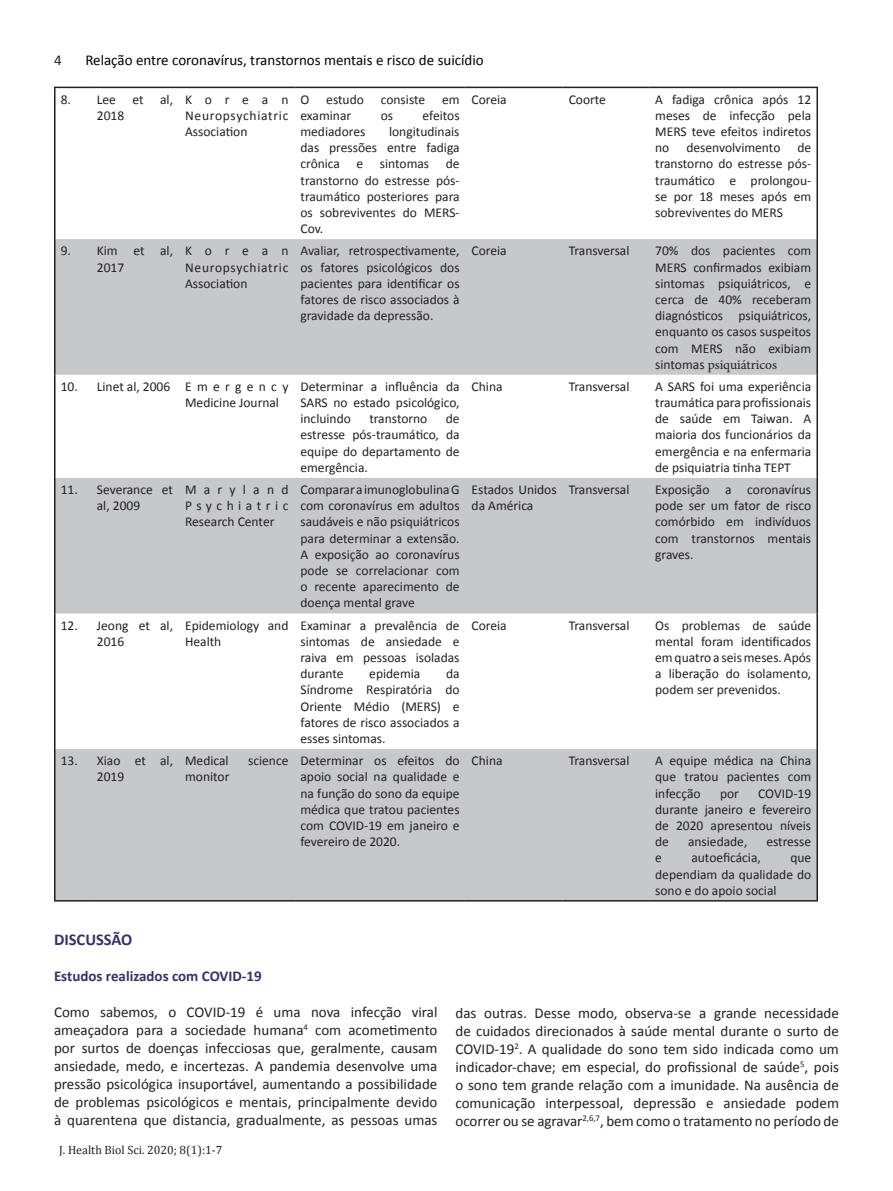
<style>
.page{position:relative;width:893px;height:1191px;background:#fff}
.page>*{position:absolute;margin:0;border:0;box-sizing:border-box;transform-origin:0 0}
.t1{font:700 16.5px "Calibri";color:#343465}
.t2{font:15px/18px "Calibri";color:#231f20;text-align:justify}
.t3{font:15px "Calibri";color:#000}
.t4{font:700 15px "Calibri";color:#343465}
.t5{font:13.5px/16.2px "Calibri";color:#231f20;text-align:justify}
.t6{font:12px "Cambria";color:#231f20}
.s1{font-family:"Minion Pro"}
</style>
<div class="page">
<svg style="left:56px;top:239px;width:760px;height:661px;fill:#c7c8ca"></svg>
<hr style="left:54px;top:88px;width:2px;height:151px;background:#231f20">
<hr style="left:816px;top:88px;width:2px;height:151px;background:#231f20">
<hr style="left:54px;top:239px;width:2px;height:136px;background:#231f20">
<hr style="left:816px;top:239px;width:2px;height:136px;background:#231f20">
<hr style="left:54px;top:375px;width:2px;height:103px;background:#231f20">
<hr style="left:816px;top:375px;width:2px;height:103px;background:#231f20">
<hr style="left:54px;top:478px;width:2px;height:135px;background:#231f20">
<hr style="left:816px;top:478px;width:2px;height:135px;background:#231f20">
<hr style="left:54px;top:613px;width:2px;height:136px;background:#231f20">
<hr style="left:816px;top:613px;width:2px;height:136px;background:#231f20">
<hr style="left:54px;top:749px;width:2px;height:151px;background:#231f20">
<hr style="left:816px;top:749px;width:2px;height:151px;background:#231f20">
<hr style="left:54px;top:900px;width:37px;height:1px;background:#231f20">
<hr style="left:91px;top:900px;width:88px;height:1px;background:#231f20">
<hr style="left:179px;top:900px;width:115px;height:1px;background:#231f20">
<hr style="left:294px;top:900px;width:172px;height:1px;background:#231f20">
<hr style="left:466px;top:900px;width:97px;height:1px;background:#231f20">
<hr style="left:563px;top:900px;width:86px;height:1px;background:#231f20">
<hr style="left:649px;top:900px;width:169px;height:1px;background:#231f20">
<hr style="left:54px;top:87px;width:37px;height:1px;background:#231f20">
<hr style="left:91px;top:87px;width:88px;height:1px;background:#231f20">
<hr style="left:179px;top:87px;width:115px;height:1px;background:#231f20">
<hr style="left:294px;top:87px;width:172px;height:1px;background:#231f20">
<hr style="left:466px;top:87px;width:97px;height:1px;background:#231f20">
<hr style="left:563px;top:87px;width:86px;height:1px;background:#231f20">
<hr style="left:649px;top:87px;width:169px;height:1px;background:#231f20">
<p class="t2" style="left:54px;top:51px;width:9px">4</p>
<p class="t3" style="left:85px;top:51px;width:400px">Relação entre coronavírus, transtornos mentais e risco de suicídio</p>
<p class="t5" style="left:61px;top:91px;width:12px">8.</p>
<p class="t5" style="left:97px;top:91px;width:78px">Lee et al,<br>2018</p>
<p class="t5" style="left:185px;top:91px;width:105px">Korean Neuropsychiatric Association</p>
<p class="t5" style="left:300px;top:91px;width:10px">O</p>
<p class="t5" style="left:326px;top:91px;width:39px">estudo</p>
<p class="t5" style="left:381px;top:91px;width:80px">consiste em</p>
<p class="t5" style="left:472px;top:91px;width:37px">Coreia</p>
<p class="t5" style="left:569px;top:91px;width:39px">Coorte</p>
<p class="t5" style="left:655px;top:91px;width:158px">A fadiga crônica após 12 meses de infecção pela MERS teve efeitos indiretos no</p>
<p class="t5" style="left:300px;top:107px;width:52px">examinar</p>
<p class="t5" style="left:381px;top:107px;width:14px">os</p>
<p class="t5" style="left:423px;top:107px;width:38px">efeitos</p>
<p class="t5" style="left:300px;top:123px;width:66px">mediadores</p>
<p class="t5" style="left:300px;top:123px;width:161px;text-indent:89px">longitudinais das pressões entre fadiga crônica e sintomas de transtorno do estresse pós&shy;traumático posteriores para os sobreviventes do MERS-Cov.</p>
<p class="t5" style="left:686px;top:140px;width:96px">desenvolvimento</p>
<p class="t5" style="left:655px;top:140px;width:158px;text-indent:142px">de transtorno do estresse pós&shy;traumático e prolongou&shy;se por 18 meses após em sobreviventes do MERS</p>
<p class="t5" style="left:61px;top:243px;width:12px">9.</p>
<p class="t5" style="left:97px;top:243px;width:78px">Kim et al,<br>2017</p>
<p class="t5" style="left:185px;top:243px;width:105px">Korean Neuropsychiatric Association</p>
<p class="t5" style="left:300px;top:243px;width:161px">Avaliar, retrospectivamente, os fatores psicológicos dos pacientes para identificar os fatores de risco associados à gravidade da depressão.</p>
<p class="t5" style="left:472px;top:243px;width:37px">Coreia</p>
<p class="t5" style="left:569px;top:243px;width:62px">Transversal</p>
<p class="t5" style="left:655px;top:243px;width:158px">70% dos pacientes com MERS confirmados exibiam sintomas psiquiátricos, e cerca de 40% receberam diagnósticos psiquiátricos, enquanto os casos suspeitos com MERS não exibiam sintomas <span class="s1">psiquiátricos</span></p>
<p class="t5" style="left:61px;top:378px;width:19px">10.</p>
<p class="t5" style="left:97px;top:378px;width:75px">Linet al, 2006</p>
<p class="t5" style="left:185px;top:378px;width:105px">Emergency<br>Medicine Journal</p>
<p class="t5" style="left:300px;top:378px;width:161px">Determinar a influência da SARS no estado psicológico, incluindo</p>
<p class="t5" style="left:472px;top:378px;width:32px">China</p>
<p class="t5" style="left:569px;top:378px;width:62px">Transversal</p>
<p class="t5" style="left:655px;top:378px;width:158px">A SARS foi uma experiência traumática para profissionais de saúde em Taiwan. A maioria dos funcionários da emergência e na enfermaria de psiquiatria tinha TEPT</p>
<p class="t5" style="left:300px;top:411px;width:161px;text-indent:145px">de estresse pós-traumático, da equipe do departamento de emergência.</p>
<p class="t5" style="left:369px;top:411px;width:60px">transtorno</p>
<p class="t5" style="left:61px;top:481px;width:19px">11.</p>
<p class="t5" style="left:97px;top:481px;width:78px">Severance et al, 2009</p>
<p class="t5" style="left:185px;top:481px;width:105px">Maryland Psychiatric Research Center</p>
<p class="t5" style="left:300px;top:481px;width:161px">Comparar a imunoglobulina G com coronavírus em adultos saudáveis e não psiquiátricos para determinar a extensão.<br>A exposição ao coronavírus pode se correlacionar com o recente aparecimento de doença mental grave</p>
<p class="t5" style="left:472px;top:481px;width:87px">Estados Unidos da América</p>
<p class="t5" style="left:569px;top:481px;width:62px">Transversal</p>
<p class="t5" style="left:655px;top:481px;width:158px">Exposição a coronavírus pode ser um fator de risco comórbido em indivíduos com transtornos mentais graves.</p>
<p class="t5" style="left:61px;top:617px;width:19px">12.</p>
<p class="t5" style="left:97px;top:617px;width:78px">Jeong et al,<br>2016</p>
<p class="t5" style="left:185px;top:617px;width:105px">Epidemiology and<br>Health</p>
<p class="t5" style="left:300px;top:617px;width:161px">Examinar a prevalência de sintomas de ansiedade e raiva em pessoas isoladas durante</p>
<p class="t5" style="left:472px;top:617px;width:37px">Coreia</p>
<p class="t5" style="left:569px;top:617px;width:62px">Transversal</p>
<p class="t5" style="left:655px;top:617px;width:158px">Os problemas de saúde mental foram identificados em quatro a seis meses. Após a liberação do isolamento, podem ser prevenidos.</p>
<p class="t5" style="left:300px;top:665px;width:161px;text-indent:146px">da Síndrome Respiratória do Oriente Médio (MERS) e fatores de risco associados a esses sintomas.</p>
<p class="t5" style="left:369px;top:665px;width:53px">epidemia</p>
<p class="t5" style="left:61px;top:752px;width:19px">13.</p>
<p class="t5" style="left:97px;top:752px;width:78px">Xiao et al,<br>2019</p>
<p class="t5" style="left:185px;top:752px;width:45px">Medical</p>
<p class="t5" style="left:248px;top:752px;width:42px">science</p>
<p class="t5" style="left:185px;top:769px;width:46px">monitor</p>
<p class="t5" style="left:300px;top:752px;width:161px">Determinar os efeitos do apoio social na qualidade e na função do sono da equipe médica que tratou pacientes com COVID-19 em janeiro e fevereiro de 2020.</p>
<p class="t5" style="left:472px;top:752px;width:32px">China</p>
<p class="t5" style="left:569px;top:752px;width:62px">Transversal</p>
<p class="t5" style="left:655px;top:752px;width:158px">A equipe médica na China que tratou pacientes com infecção</p>
<p class="t5" style="left:655px;top:785px;width:158px;text-indent:103px">COVID-19 durante janeiro e fevereiro de 2020 apresentou níveis de</p>
<p class="t5" style="left:720px;top:785px;width:20px">por</p>
<p class="t5" style="left:688px;top:833px;width:61px">ansiedade,</p>
<p class="t5" style="left:766px;top:833px;width:46px">estresse</p>
<p class="t5" style="left:655px;top:850px;width:8px">e</p>
<p class="t5" style="left:691px;top:850px;width:71px">autoeficácia,</p>
<p class="t5" style="left:655px;top:850px;width:158px;text-indent:135px">que dependiam da qualidade do sono e do apoio social</p>
<p class="t1" style="left:54px;top:929px;width:80px">DISCUSSÃO</p>
<p class="t4" style="left:54px;top:966px;width:209px">Estudos realizados com COVID-19</p>
<p class="t2" style="left:54px;top:1003px;width:385px">Como sabemos, o COVID-19 é uma nova infecção viral ameaçadora para a sociedade humana<sup>4</sup> com acometimento por surtos de doenças infecciosas que, geralmente, causam ansiedade, medo, e incertezas. A pandemia desenvolve uma pressão psicológica insuportável, aumentando a possibilidade de problemas psicológicos e mentais, principalmente devido à quarentena que distancia, gradualmente, as pessoas umas</p>
<p class="t2" style="left:455px;top:1004px;width:385px">das outras. Desse modo, observa-se a grande necessidade de cuidados direcionados à saúde mental durante o surto de COVID-19<sup>2</sup>. A qualidade do sono tem sido indicada como um indicador-chave; em especial, do profissional de saúde<sup>5</sup>, pois o sono tem grande relação com a imunidade. Na ausência de comunicação interpessoal, depressão e ansiedade podem ocorrer ou se agravar<sup>2,6,7</sup>, bem como o tratamento no período de</p>
<p class="t6" style="left:59px;top:1142px;width:165px">J. Health Biol Sci. 2020; 8(1):1-7</p>
</div>
